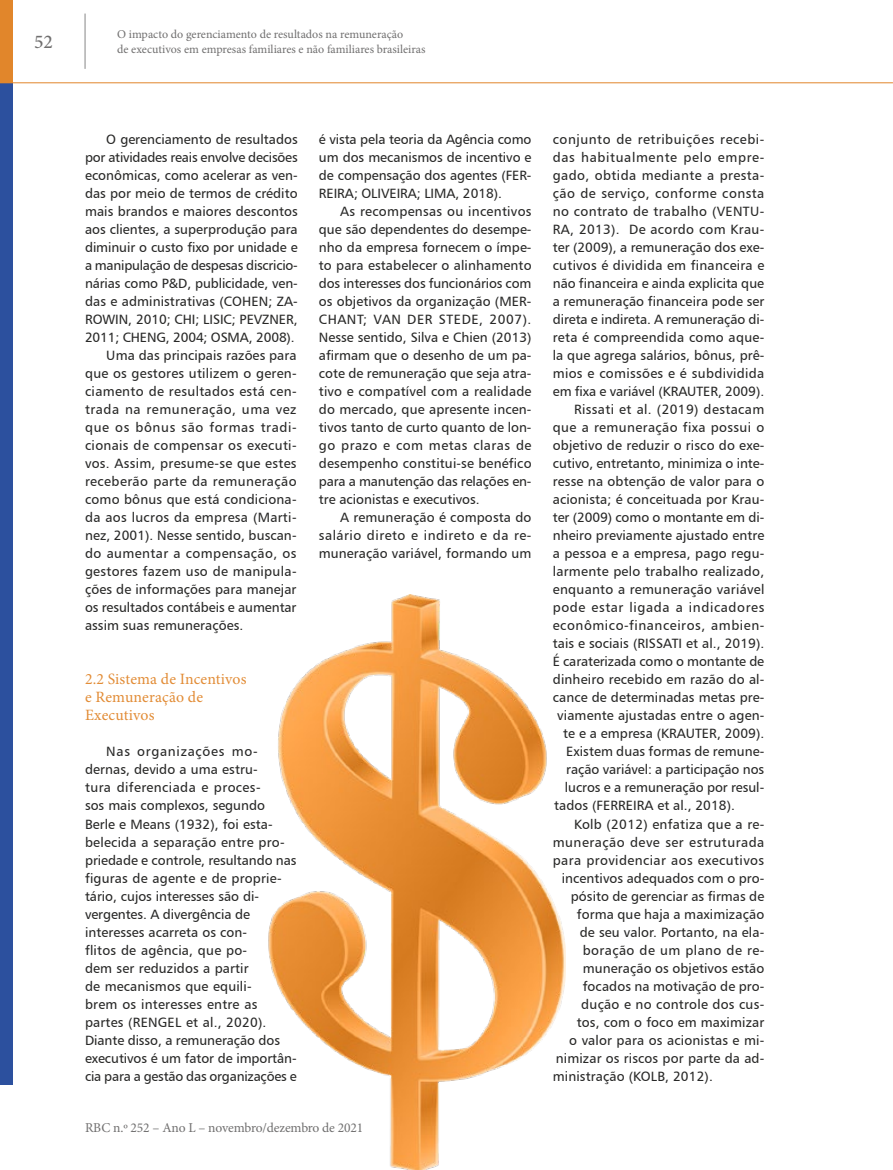
<style>
.page{position:relative;width:893px;height:1170px;background:#fff}
.page>*{position:absolute;margin:0;border:0;box-sizing:border-box;transform-origin:0 0}
.t1{font:500 19.5px "Minion Pro";color:#706f6f}
.ARTIGO_titulo_2{font:15.75px/18px "Minion Pro";letter-spacing:.01em;color:#e28c36}
.ARTIGO_texto{font:13.5px/18px "Humanist 777 BT Roman B";letter-spacing:.005em;color:#282827;text-align:justify}
.ARTIGO_texto-2{font:13.5px "Humanist 777 BT Roman B";letter-spacing:.03em;color:#282827}
.t2{font:13.5px "Minion Pro";letter-spacing:-.01em;color:#706f6f}
.ARTIGO_texto-3{font:13.5px "Humanist 777 BT Roman B";letter-spacing:.04em;color:#282827}
.ARTIGO_texto-4{font:13.5px "Humanist 777 BT Roman B";letter-spacing:.045em;color:#282827}
.ARTIGO_texto-5{font:13.5px "Humanist 777 BT Roman B";letter-spacing:.035em;color:#282827}
.ARTIGO_texto-6{font:13.5px "Humanist 777 BT Roman B";letter-spacing:.025em;color:#282827}
.t3{font:12px/15px "Minion Pro";color:#706f6f}
</style>
<div class="page">
<div style="left:0;top:82px;width:13px;height:1002px;background:#2c509e"></div>
<div style="left:0;top:0;width:13px;height:82px;background:#e1862b"></div>
<hr style="left:85px;top:14px;width:1px;height:55px;background:#878787">
<hr style="left:0;top:82px;width:893px;height:1px;background:#e1862b">
<img style="left:268px;top:594px;width:297px;height:575px">
<h1 class="t1" style="left:34px;top:29px;width:20px">52</h1>
<p class="t3" style="left:117px;top:27px;width:310px">O impacto do gerenciamento de resultados na remuneração<br>de executivos em empresas familiares e não familiares brasileiras</p>
<p class="ARTIGO_texto" style="left:85px;top:130px;width:214px;text-indent:21px">O gerenciamento de resultados por atividades reais envolve decisões econômicas, como acelerar as ven&shy;das por meio de termos de crédito mais brandos e maiores descontos aos clientes, a superprodução para diminuir o custo fixo por unidade e a manipulação de despesas discricio&shy;nárias como P&amp;D, publicidade, ven&shy;das e administrativas (COHEN; ZA-ROWIN, 2010; CHI; LISIC; PEVZNER, 2011; CHENG, 2004; OSMA, 2008).</p>
<p class="ARTIGO_texto" style="left:85px;top:346px;width:213px;text-indent:21px">Uma das principais razões para que os gestores utilizem o geren&shy;ciamento de resultados está cen&shy;trada na remuneração, uma vez que os bônus são formas tradi&shy;cionais de compensar os executi&shy;vos. Assim, presume-se que estes receberão parte da remuneração como bônus que está condiciona&shy;da aos lucros da empresa (Marti&shy;nez, 2001). Nesse sentido, buscan&shy;do aumentar a compensação, os gestores fazem uso de manipula&shy;ções de informações para manejar os resultados contábeis e aumentar assim suas remunerações.</p>
<p class="ARTIGO_titulo_2" style="left:85px;top:670px;width:163px">2.2 Sistema de Incentivos e Remuneração de<br>Executivos</p>
<p class="ARTIGO_texto" style="left:85px;top:742px;width:213px;text-align:left;text-indent:21px">Nas organizações mo&shy;dernas, devido a uma estru-<br>tura diferenciada e proces-<br>sos mais complexos, segundo<br>Berle e Means (1932), foi esta&shy;belecida a separação entre pro&shy;priedade e controle, resultando nas figuras de agente e de proprie&shy;tário, cujos interesses são di&shy;vergentes. A divergência de interesses acarreta os con-<br>flitos de agência, que po-<br>dem ser reduzidos a partir<br>de mecanismos que equili-<br>brem os interesses entre as partes (RENGEL et al., 2020).<br>Diante disso, a remuneração dos executivos é um fator de importân&shy;cia para a gestão das organizações e</p>
<p class="ARTIGO_texto" style="left:319px;top:130px;width:214px">é vista pela teoria da Agência como um dos mecanismos de incentivo e de compensação dos agentes (FER-REIRA; OLIVEIRA; LIMA, 2018).</p>
<p class="ARTIGO_texto" style="left:319px;top:202px;width:214px;text-indent:21px">As recompensas ou incentivos que são dependentes do desempe&shy;nho da empresa fornecem o ímpe&shy;to para estabelecer o alinhamento dos interesses dos funcionários com os objetivos da organização (MER-CHANT; VAN DER STEDE, 2007).<br>Nesse sentido, Silva e Chien (2013) afirmam que o desenho de um pa&shy;cote de remuneração que seja atra&shy;tivo e compatível com a realidade do mercado, que apresente incen&shy;tivos tanto de curto quanto de lon&shy;go prazo e com metas claras de desempenho constitui-se benéfico para a manutenção das relações en&shy;tre acionistas e executivos.</p>
<p class="ARTIGO_texto" style="left:319px;top:508px;width:214px;text-indent:21px">A remuneração é composta do salário direto e indireto e da re&shy;muneração variável, formando um</p>
<p class="t2" style="left:85px;top:1118px;width:280px">RBC n.º 252 – Ano L – novembro/dezembro de 2021</p>
<p class="ARTIGO_texto" style="left:553px;top:130px;width:213px">conjunto de retribuições recebi&shy;das habitualmente pelo empre&shy;gado, obtida mediante a presta&shy;ção de serviço, conforme consta no contrato de trabalho (VENTU-RA, 2013). De acordo com Krau&shy;ter (2009), a remuneração dos exe&shy;cutivos é dividida em financeira e não financeira e ainda explicita que a remuneração financeira pode ser direta e indireta. A remuneração di&shy;reta é compreendida como aque&shy;la que agrega salários, bônus, prê&shy;mios e comissões e é subdividida em fixa e variável (KRAUTER, 2009).</p>
<p class="ARTIGO_texto-6" style="left:574px;top:401px;width:192px">Rissati et al. (2019) destacam</p>
<p class="ARTIGO_texto-2" style="left:553px;top:419px;width:213px">que a remuneração fixa possui o</p>
<p class="ARTIGO_texto" style="left:553px;top:436px;width:213px">objetivo de reduzir o risco do exe-</p>
<p class="ARTIGO_texto" style="left:553px;top:454px;width:213px">cutivo, entretanto, minimiza o inte-</p>
<p class="ARTIGO_texto" style="left:553px;top:472px;width:213px">resse na obtenção de valor para o</p>
<p class="ARTIGO_texto" style="left:553px;top:490px;width:213px">acionista; é conceituada por Krau-</p>
<p class="ARTIGO_texto" style="left:553px;top:508px;width:213px">ter (2009) como o montante em di-</p>
<p class="ARTIGO_texto" style="left:553px;top:526px;width:213px">nheiro previamente ajustado entre</p>
<p class="ARTIGO_texto" style="left:553px;top:544px;width:213px">a pessoa e a empresa, pago regu-</p>
<p class="ARTIGO_texto" style="left:553px;top:562px;width:213px">larmente pelo trabalho realizado,</p>
<p class="ARTIGO_texto" style="left:553px;top:580px;width:213px">enquanto a remuneração variável</p>
<p class="ARTIGO_texto-4" style="left:553px;top:599px;width:213px">pode estar ligada a indicadores</p>
<p class="ARTIGO_texto-3" style="left:553px;top:617px;width:213px">econômico-financeiros, ambien-</p>
<p class="ARTIGO_texto" style="left:553px;top:634px;width:213px">tais e sociais (RISSATI et al., 2019).</p>
<p class="ARTIGO_texto" style="left:553px;top:652px;width:213px">É caraterizada como o montante de</p>
<p class="ARTIGO_texto" style="left:553px;top:670px;width:213px">dinheiro recebido em razão do al-</p>
<p class="ARTIGO_texto" style="left:553px;top:688px;width:213px">cance de determinadas metas pre-</p>
<p class="ARTIGO_texto" style="left:557px;top:706px;width:209px">viamente ajustadas entre o agen-</p>
<p class="ARTIGO_texto" style="left:563px;top:724px;width:202px">te e a empresa (KRAUTER, 2009).</p>
<p class="ARTIGO_texto" style="left:566px;top:742px;width:200px">Existem duas formas de remune-</p>
<p class="ARTIGO_texto" style="left:566px;top:760px;width:199px">ração variável: a participação nos</p>
<p class="ARTIGO_texto" style="left:565px;top:778px;width:201px">lucros e a remuneração por resul-</p>
<p class="ARTIGO_texto" style="left:554px;top:796px;width:182px">tados (FERREIRA et al., 2018).</p>
<p class="ARTIGO_texto" style="left:574px;top:814px;width:192px">Kolb (2012) enfatiza que a re-</p>
<p class="ARTIGO_texto-5" style="left:553px;top:833px;width:213px">muneração deve ser estruturada</p>
<p class="ARTIGO_texto-2" style="left:553px;top:851px;width:213px">para providenciar aos executivos</p>
<p class="ARTIGO_texto" style="left:562px;top:868px;width:204px">incentivos adequados com o pro-</p>
<p class="ARTIGO_texto" style="left:571px;top:886px;width:195px">pósito de gerenciar as firmas de</p>
<p class="ARTIGO_texto" style="left:577px;top:904px;width:189px">forma que haja a maximização</p>
<p class="ARTIGO_texto" style="left:580px;top:922px;width:186px">de seu valor. Portanto, na ela-</p>
<p class="ARTIGO_texto-2" style="left:583px;top:941px;width:183px">boração de um plano de re-</p>
<p class="ARTIGO_texto" style="left:583px;top:958px;width:183px">muneração os objetivos estão</p>
<p class="ARTIGO_texto" style="left:583px;top:976px;width:183px">focados na motivação de pro-</p>
<p class="ARTIGO_texto" style="left:581px;top:994px;width:185px">dução e no controle dos cus-</p>
<p class="ARTIGO_texto" style="left:577px;top:1012px;width:189px">tos, com o foco em maximizar</p>
<p class="ARTIGO_texto" style="left:569px;top:1030px;width:197px">o valor para os acionistas e mi-</p>
<p class="ARTIGO_texto" style="left:556px;top:1048px;width:210px">nimizar os riscos por parte da ad-</p>
<p class="ARTIGO_texto" style="left:553px;top:1066px;width:162px">ministração (KOLB, 2012).</p>
</div>
